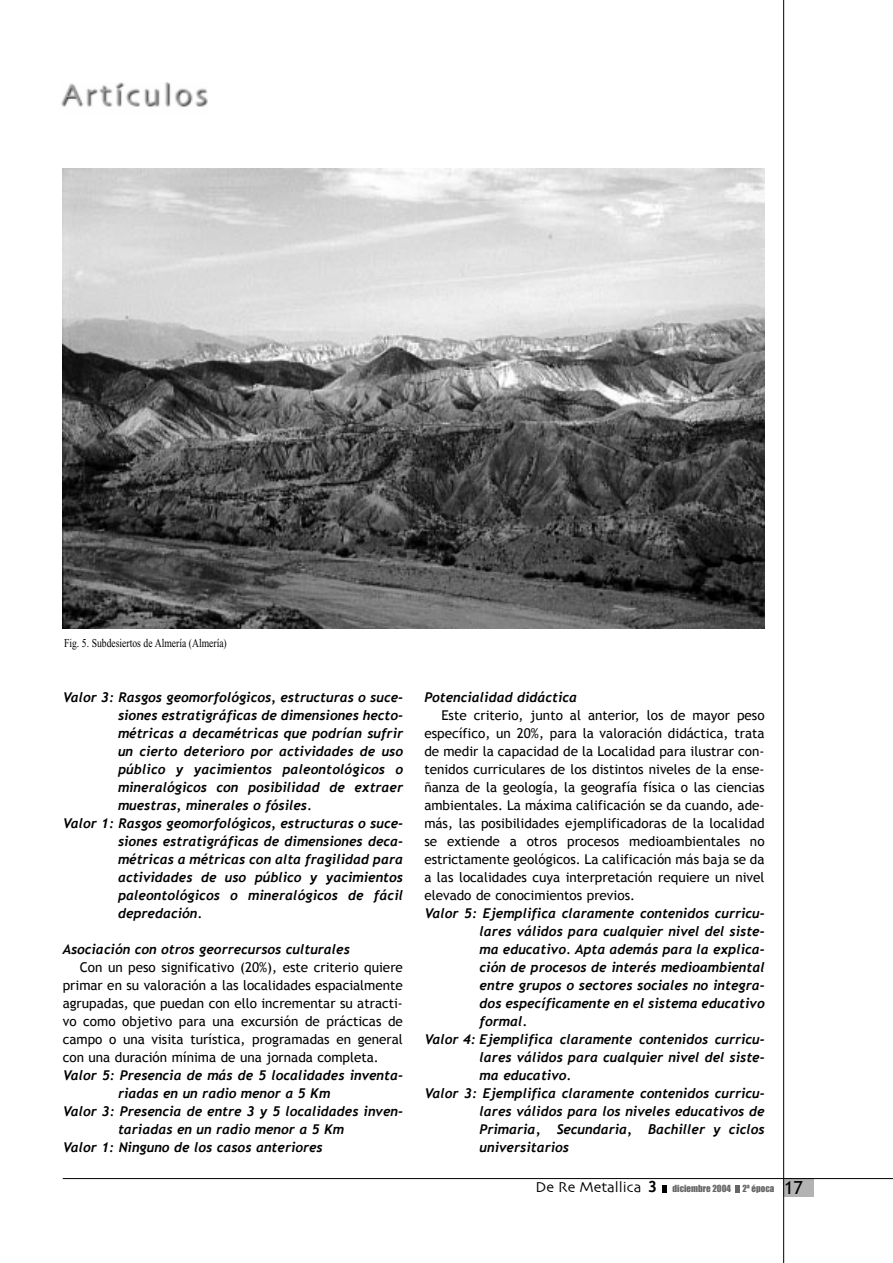
<style>
.page{position:relative;width:893px;height:1263px;background:#fff}
.page>*{position:absolute;margin:0;border:0;box-sizing:border-box;transform-origin:0 0}
.t1{font:15px "Skia";color:#000}
.t2{font:italic 700 13.5px "Trebuchet";color:#000}
.t3{font:13.5px/18px "Trebuchet MS";color:#000;text-align:justify}
.t4{font:12px "Times New Roman";color:#000;scale:.8 1}
.t5{font:9px "Impact";color:#666}
.s1{font-family:"Officina Sans";font-weight:700;font-size:16.5px}
.s2{font-family:"Impact";font-size:9px;color:#666}
.s3{font-family:"Trebuchet MS";font-size:18px;color:#000}
</style>
<div class="page">
<div style="left:783px;top:1179px;width:31px;height:18px;background:#b3b3b3"></div>
<hr style="left:783px;top:0;width:1px;height:1263px;background:#000">
<hr style="left:63px;top:1178px;width:829px;height:1px;background:#000">
<svg style="left:662px;top:1185px;width:4px;height:7px"></svg>
<svg style="left:735px;top:1185px;width:4px;height:7px"></svg>
<img style="left:61px;top:83px;width:147px;height:24px">
<img style="left:63px;top:169px;width:701px;height:459px">
<p class="t4" style="left:64px;top:639px;width:205px">Fig. 5. Subdesiertos de Almería (Almería)</p>
<p class="t2" style="left:63px;top:692px;width:342px">Valor 3: Rasgos geomorfológicos, estructuras o suce-</p>
<p class="t2" style="left:118px;top:710px;width:286px">siones estratigráficas de dimensiones hecto-</p>
<p class="t2" style="left:118px;top:728px;width:286px">métricas a decamétricas que podrían sufrir</p>
<p class="t2" style="left:118px;top:746px;width:286px">un cierto deterioro por actividades de uso</p>
<p class="t2" style="left:118px;top:764px;width:286px">público y yacimientos paleontológicos o</p>
<p class="t2" style="left:118px;top:782px;width:286px">mineralógicos con posibilidad de extraer</p>
<p class="t2" style="left:118px;top:800px;width:196px">muestras, minerales o fósiles.</p>
<p class="t2" style="left:63px;top:818px;width:342px">Valor 1: Rasgos geomorfológicos, estructuras o suce-</p>
<p class="t2" style="left:118px;top:836px;width:286px">siones estratigráficas de dimensiones deca-</p>
<p class="t2" style="left:118px;top:854px;width:286px">métricas a métricas con alta fragilidad para</p>
<p class="t2" style="left:118px;top:872px;width:286px">actividades de uso público y yacimientos</p>
<p class="t2" style="left:118px;top:890px;width:286px">paleontológicos o mineralógicos de fácil</p>
<p class="t2" style="left:118px;top:908px;width:86px">depredación.</p>
<p class="t2" style="left:63px;top:944px;width:289px">Asociación con otros georrecursos culturales</p>
<p class="t3" style="left:63px;top:960px;width:342px;text-indent:17px">Con un peso significativo (20%), este criterio quiere primar en su valoración a las localidades espacialmente agrupadas, que puedan con ello incrementar su atracti&shy;vo como objetivo para una excursión de prácticas de campo o una visita turística, programadas en general con una duración mínima de una jornada completa.</p>
<p class="t2" style="left:63px;top:1070px;width:342px">Valor 5: Presencia de más de 5 localidades inventa-</p>
<p class="t2" style="left:118px;top:1088px;width:214px">riadas en un radio menor a 5 Km</p>
<p class="t2" style="left:63px;top:1106px;width:342px">Valor 3: Presencia de entre 3 y 5 localidades inven-</p>
<p class="t2" style="left:118px;top:1124px;width:228px">tariadas en un radio menor a 5 Km</p>
<p class="t2" style="left:63px;top:1142px;width:261px">Valor 1: Ninguno de los casos anteriores</p>
<p class="t2" style="left:424px;top:692px;width:154px">Potencialidad didáctica</p>
<p class="t3" style="left:424px;top:708px;width:342px;text-indent:17px">Este criterio, junto al anterior, los de mayor peso específico, un 20%, para la valoración didáctica, trata de medir la capacidad de la Localidad para ilustrar con&shy;tenidos curriculares de los distintos niveles de la ense&shy;ñanza de la geología, la geografía física o las ciencias ambientales. La máxima calificación se da cuando, ade&shy;más, las posibilidades ejemplificadoras de la localidad se extiende a otros procesos medioambientales no estrictamente geológicos. La calificación más baja se da a las localidades cuya interpretación requiere un nivel elevado de conocimientos previos.</p>
<p class="t2" style="left:424px;top:908px;width:342px">Valor 5: Ejemplifica claramente contenidos curricu-</p>
<p class="t2" style="left:479px;top:926px;width:286px">lares válidos para cualquier nivel del siste-</p>
<p class="t2" style="left:479px;top:944px;width:286px">ma educativo. Apta además para la explica-</p>
<p class="t2" style="left:479px;top:962px;width:286px">ción de procesos de interés medioambiental</p>
<p class="t2" style="left:479px;top:980px;width:286px">entre grupos o sectores sociales no integra-</p>
<p class="t2" style="left:479px;top:998px;width:286px">dos específicamente en el sistema educativo</p>
<p class="t2" style="left:479px;top:1016px;width:49px">formal.</p>
<p class="t2" style="left:424px;top:1034px;width:342px">Valor 4: Ejemplifica claramente contenidos curricu-</p>
<p class="t2" style="left:479px;top:1052px;width:286px">lares válidos para cualquier nivel del siste-</p>
<p class="t2" style="left:479px;top:1070px;width:93px">ma educativo.</p>
<p class="t2" style="left:424px;top:1088px;width:342px">Valor 3: Ejemplifica claramente contenidos curricu-</p>
<p class="t2" style="left:479px;top:1106px;width:286px">lares válidos para los niveles educativos de</p>
<p class="t2" style="left:479px;top:1124px;width:286px">Primaria, Secundaria, Bachiller y ciclos</p>
<p class="t2" style="left:479px;top:1142px;width:91px">universitarios</p>
<p class="t1" style="left:535px;top:1181px;width:197px">De Re Metallica <span class="s1">3</span> <span class="s2">diciembre 2004</span></p>
<p class="t5" style="left:742px;top:1186px;width:62px">2ª época <span class="s3">17</span></p>
</div>
